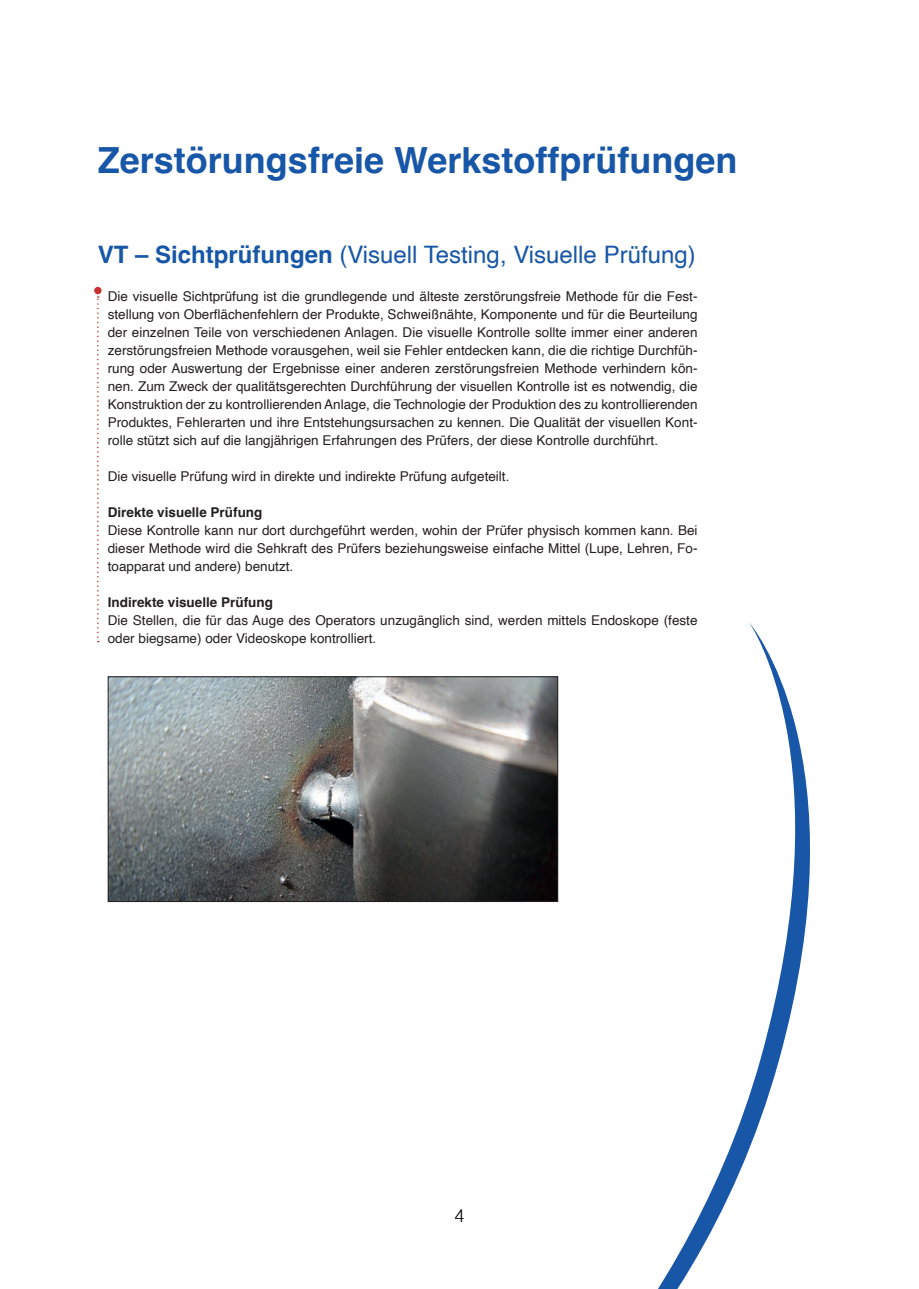
<style>
.page{position:relative;width:919px;height:1289px;background:#fff}
.page>*{position:absolute;margin:0;border:0;box-sizing:border-box;transform-origin:0 0}
.t1{font:700 36px "Helvetica";color:#1857a7}
.t2{font:24px "Helvetica";color:#1857a7}
.t3{font:300 18px "Helvetica";color:#000}
.t4{font:13.5px/18px "Helvetica";color:#231f20;text-align:justify}
.t5{font:700 13.5px "Helvetica";color:#231f20}
.s1{font-weight:700}
</style>
<div class="page">
<svg style="left:454px;top:623px;width:356px;height:665px"></svg>
<img style="left:110px;top:678px;width:446px;height:221px">
<div style="left:108px;top:676px;width:450px;height:225px;border:1px solid #231f20"></div>
<svg style="left:97px;top:296px;width:2px;height:346px"></svg>
<div style="left:94px;top:287px;width:7px;height:7px;background:#c83030;border-radius:50%"></div>
<h1 class="t1" style="left:98px;top:138px;width:641px">Zerstörungsfreie Werkstoffprüfungen</h1>
<h2 class="t2" style="left:98px;top:236px;width:599px"><span class="s1">VT – Sichtprüfungen</span> (Visuell Testing, Visuelle Prüfung)</h2>
<p class="t4" style="left:108px;top:287px;width:591px">Die visuelle Sichtprüfung ist die grundlegende und älteste zerstörungsfreie Methode für die Fest&shy;stellung von Oberflächenfehlern der Produkte, Schweißnähte, Komponente und für die Beurteilung der einzelnen Teile von verschiedenen Anlagen. Die visuelle Kontrolle sollte immer einer anderen zerstörungsfreien Methode vorausgehen, weil sie Fehler entdecken kann, die die richtige Durchfüh&shy;rung oder Auswertung der Ergebnisse einer anderen zerstörungsfreien Methode verhindern kön&shy;nen. Zum Zweck der qualitätsgerechten Durchführung der visuellen Kontrolle ist es notwendig, die Konstruktion der zu kontrollierenden Anlage, die Technologie der Produktion des zu kontrollierenden Produktes, Fehlerarten und ihre Entstehungsursachen zu kennen. Die Qualität der visuellen Kont&shy;rolle stützt sich auf die langjährigen Erfahrungen des Prüfers, der diese Kontrolle durchführt.</p>
<p class="t4" style="left:108px;top:467px;width:403px">Die visuelle Prüfung wird in direkte und indirekte Prüfung aufgeteilt.</p>
<p class="t5" style="left:108px;top:504px;width:156px">Direkte visuelle Prüfung</p>
<p class="t4" style="left:108px;top:521px;width:591px">Diese Kontrolle kann nur dort durchgeführt werden, wohin der Prüfer physisch kommen kann. Bei dieser Methode wird die Sehkraft des Prüfers beziehungsweise einfache Mittel (Lupe, Lehren, Fo&shy;toapparat und andere) benutzt.</p>
<p class="t5" style="left:108px;top:594px;width:167px">Indirekte visuelle Prüfung</p>
<p class="t4" style="left:108px;top:611px;width:591px">Die Stellen, die für das Auge des Operators unzugänglich sind, werden mittels Endoskope (feste oder biegsame) oder Videoskope kontrolliert.</p>
<h3 class="t3" style="left:454px;top:1200px;width:12px">4</h3>
</div>
